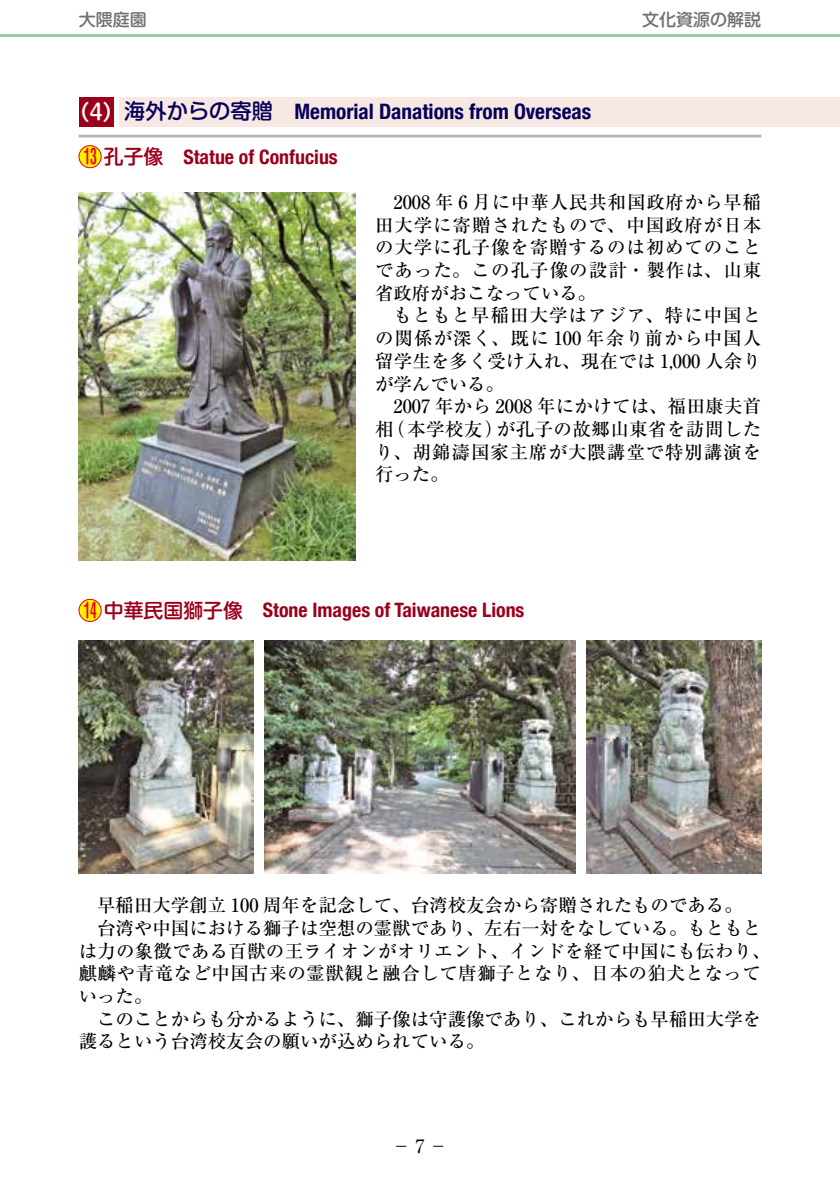
<style>
.page{position:relative;width:840px;height:1191px;background:#fff}
.page>*{position:absolute;margin:0;border:0;box-sizing:border-box;transform-origin:0 0}
.t1{font:700 condensed 21.2px "Helvetica Neue";color:#080059}
.t2{font:700 condensed 19.8px "Helvetica Neue";color:#9b001b}
.t3{font:500 18.4px/22.6px "Ryumin Pro";letter-spacing:.015em;color:#000;text-align:justify}
.t4{font:18.4px "Ryumin Pro";color:#000}
.t5{font:500 17px "Shin M Go Pro";color:#727171}
.s1{font-family:"Shin M Go Pro";font-weight:500;font-stretch:normal;color:#fff}
.s2{font-family:"Shin M Go Pro";font-weight:500;font-stretch:normal}
.s3{font-family:"Shin M Go Pro";font-weight:500;font-stretch:normal;color:#e60012}
</style>
<div class="page">
<div style="left:119px;top:97px;width:720px;height:30px;background:#f7e8e3"></div>
<hr style="left:79px;top:135px;width:681px;height:2px;background:#b5b6b6">
<div style="left:79px;top:146px;width:22px;height:22px;background:#fff100;border-radius:50%"></div>
<div style="left:79px;top:145px;width:22px;height:23px;border:1px solid #e60012;border-radius:50%"></div>
<div style="left:79px;top:599px;width:22px;height:22px;background:#fff100;border-radius:50%"></div>
<div style="left:79px;top:599px;width:22px;height:22px;border:1px solid #e60012;border-radius:50%"></div>
<div style="left:79px;top:97px;width:34px;height:30px;background:#9b001b"></div>
<hr style="left:0;top:34px;width:839px;height:3px;background:#97cea2">
<img style="left:79px;top:192px;width:276px;height:369px">
<img style="left:79px;top:641px;width:174px;height:232px">
<img style="left:264px;top:641px;width:311px;height:232px">
<img style="left:586px;top:641px;width:174px;height:232px">
<p class="t5" style="left:79px;top:6px;width:70px">大隈庭園</p>
<p class="t5" style="left:641px;top:6px;width:121px">文化資源の解説</p>
<p class="t1" style="left:68px;top:98px;width:524px"><span class="s1">（4）</span><span class="s2">海外からの寄贈　</span>Memorial Danations from Overseas</p>
<p class="t2" style="left:83px;top:145px;width:255px"><span class="s3">13</span> <span class="s2">孔子像　</span>Statue of Confucius</p>
<p class="t3" style="left:375px;top:189px;width:387px;text-indent:18px">2008 年 6 月に中華人民共和国政府から早稲田大学に寄贈されたもので、中国政府が日本の大学に孔子像を寄贈するのは初めてのことであった。この孔子像の設計・製作は、山東省政府がおこなっている。</p>
<p class="t3" style="left:375px;top:303px;width:387px;text-indent:18px">もともと早稲田大学はアジア、特に中国との関係が深く、既に 100 年余り前から中国人留学生を多く受け入れ、現在では 1,000 人余りが学んでいる。</p>
<p class="t3" style="left:375px;top:394px;width:387px;text-indent:18px">2007 年から 2008 年にかけては、福田康夫首相（本学校友）が孔子の故郷山東省を訪問したり、胡錦濤国家主席が大隈講堂で特別講演を行った。</p>
<p class="t2" style="left:83px;top:598px;width:442px"><span class="s3">14</span> <span class="s2">中華民国獅子像　</span>Stone Images of Taiwanese Lions</p>
<p class="t3" style="left:97px;top:892px;width:646px">早稲田大学創立 100 周年を記念して、台湾校友会から寄贈されたものである。</p>
<p class="t3" style="left:97px;top:915px;width:665px">台湾や中国における獅子は空想の霊獣であり、左右一対をなしている。もともと</p>
<p class="t3" style="left:79px;top:938px;width:693px">は力の象徴である百獣の王ライオンがオリエント、インドを経て中国にも伝わり、</p>
<p class="t3" style="left:79px;top:961px;width:683px">麒麟や青竜など中国古来の霊獣観と融合して唐獅子となり、日本の狛犬となって</p>
<p class="t3" style="left:79px;top:983px;width:75px">いった。</p>
<p class="t3" style="left:97px;top:1006px;width:665px">このことからも分かるように、獅子像は守護像であり、これからも早稲田大学を</p>
<p class="t3" style="left:79px;top:1029px;width:407px">護るという台湾校友会の願いが込められている。</p>
<p class="t4" style="left:392px;top:1131px;width:57px">−7−</p>
</div>
